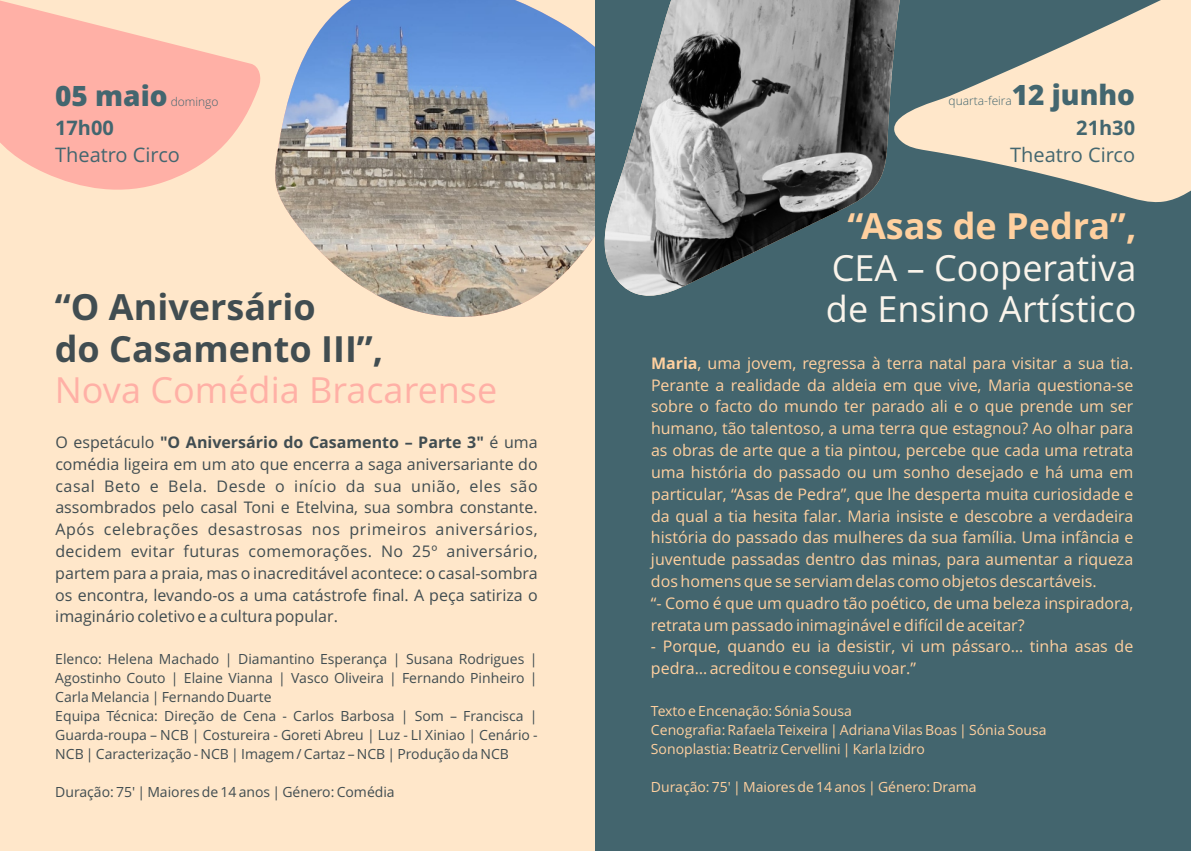
<style>
.page{position:relative;width:1191px;height:851px;background:#fff}
.page>*{position:absolute;margin:0;border:0;box-sizing:border-box;transform-origin:0 0}
.t1{font:36px/41.6px "Open Sans";color:#faf4eb}
.t2{font:700 36px/41.6px "Open Sans";color:#414d51}
.t3{font:36px "Open Sans";color:#ffb0a6}
.t4{font:700 36px "Open Sans";color:#ffd09f}
.t5{font:800 28px "Open Sans";color:#43666f}
.t6{font:20px "Open Sans";color:#43666f}
.t7{font:700 20px "Open Sans";color:#43666f}
.t8{font:16px/21.8px "Open Sans";color:#ffd09f}
.t9{font:16px/21.8px "Open Sans";color:#414d51;text-align:justify}
.t10{font:14px/19px "Open Sans";color:#414d51}
.t11{font:14px/19px "Open Sans";color:#ffd09f}
.t12{font:300 12px "Open Sans";color:#43666f}
.s1{font-weight:700}
</style>
<div class="page">
<div style="left:0;top:0;width:595px;height:850px;background:#ffe7ca"></div>
<svg style="left:0;top:0;width:261px;height:190px;fill:#ffb0a6"></svg>
<img style="left:275px;top:0;width:320px;height:317px">
<div style="left:595px;top:0;width:596px;height:850px;background:#43656e"></div>
<svg style="left:917px;top:0;width:274px;height:203px;fill:#ffe7ca"></svg>
<img style="left:604px;top:0;width:313px;height:296px">
<h2 class="t5" style="left:55px;top:84px;width:114px">05 maio</h2>
<p class="t12" style="left:171px;top:96px;width:49px">domingo</p>
<p class="t7" style="left:55px;top:120px;width:60px">17h00</p>
<p class="t6" style="left:55px;top:147px;width:126px">Theatro Circo</p>
<h1 class="t2" style="left:55px;top:290px;width:330px">“O Aniversário<br>do Casamento III”,</h1>
<h1 class="t3" style="left:55px;top:376px;width:444px">Nova Comédia Bracarense</h1>
<p class="t9" style="left:55px;top:433px;width:484px">O espetáculo <span class="s1">"O Aniversário do Casamento – Parte 3"</span> é uma comédia ligeira em um ato que encerra a saga aniversariante do casal Beto e Bela. Desde o início da sua união, eles são assombrados pelo casal Toni e Etelvina, sua sombra constante.<br>Após celebrações desastrosas nos primeiros aniversários, decidem evitar futuras comemorações. No 25º aniversário, partem para a praia, mas o inacreditável acontece: o casal-sombra os encontra, levando-os a uma catástrofe final. A peça satiriza o imaginário coletivo e a cultura popular.</p>
<p class="t10" style="left:55px;top:650px;width:484px">Elenco: Helena Machado | Diamantino Esperança | Susana Rodrigues | Agostinho Couto | Elaine Vianna | Vasco Oliveira | Fernando Pinheiro | Carla Melancia | Fernando Duarte<br>Equipa Técnica: Direção de Cena - Carlos Barbosa | Som – Francisca | Guarda-roupa – NCB | Costureira - Goreti Abreu | Luz - LI Xiniao | Cenário - NCB | Caracterização - NCB | Imagem / Cartaz – NCB | Produção da NCB</p>
<p class="t10" style="left:55px;top:784px;width:341px">Duração: 75' | Maiores de 14 anos | Género: Comédia</p>
<h2 class="t5" style="left:1011px;top:84px;width:125px">12 junho</h2>
<p class="t7" style="left:1076px;top:119px;width:60px">21h30</p>
<p class="t6" style="left:1010px;top:146px;width:126px">Theatro Circo</p>
<p class="t12" style="left:948px;top:96px;width:65px">quarta-feira</p>
<h1 class="t4" style="left:847px;top:211px;width:290px">“Asas de Pedra”,</h1>
<h1 class="t1" style="left:826px;top:250px;width:312px">CEA – Cooperativa de Ensino Artístico</h1>
<p class="t8" style="left:651px;top:354px;width:484px"><span class="s1">Maria</span>, uma jovem, regressa à terra natal para visitar a sua tia.<br>Perante a realidade da aldeia em que vive, Maria questiona-se sobre o facto do mundo ter parado ali e o que prende um ser humano, tão talentoso, a uma terra que estagnou? Ao olhar para as obras de arte que a tia pintou, percebe que cada uma retrata uma história do passado ou um sonho desejado e há uma em particular, “Asas de Pedra”, que lhe desperta muita curiosidade e da qual a tia hesita falar. Maria insiste e descobre a verdadeira história do passado das mulheres da sua família. Uma infância e juventude passadas dentro das minas, para aumentar a riqueza dos homens que se serviam delas como objetos descartáveis.<br>“- Como é que um quadro tão poético, de uma beleza inspiradora, retrata um passado inimaginável e difícil de aceitar?</p>
<p class="t8" style="left:651px;top:637px;width:484px">- Porque, quando eu ia desistir, vi um pássaro… tinha asas de pedra… acreditou e conseguiu voar.”</p>
<p class="t11" style="left:651px;top:702px;width:397px">Texto e Encenação: Sónia Sousa<br>Cenografia: Rafaela Teixeira | Adriana Vilas Boas | Sónia Sousa<br>Sonoplastia: Beatriz Cervellini | Karla Izidro</p>
<p class="t11" style="left:651px;top:778px;width:327px">Duração: 75' | Maiores de 14 anos | Género: Drama</p>
</div>
